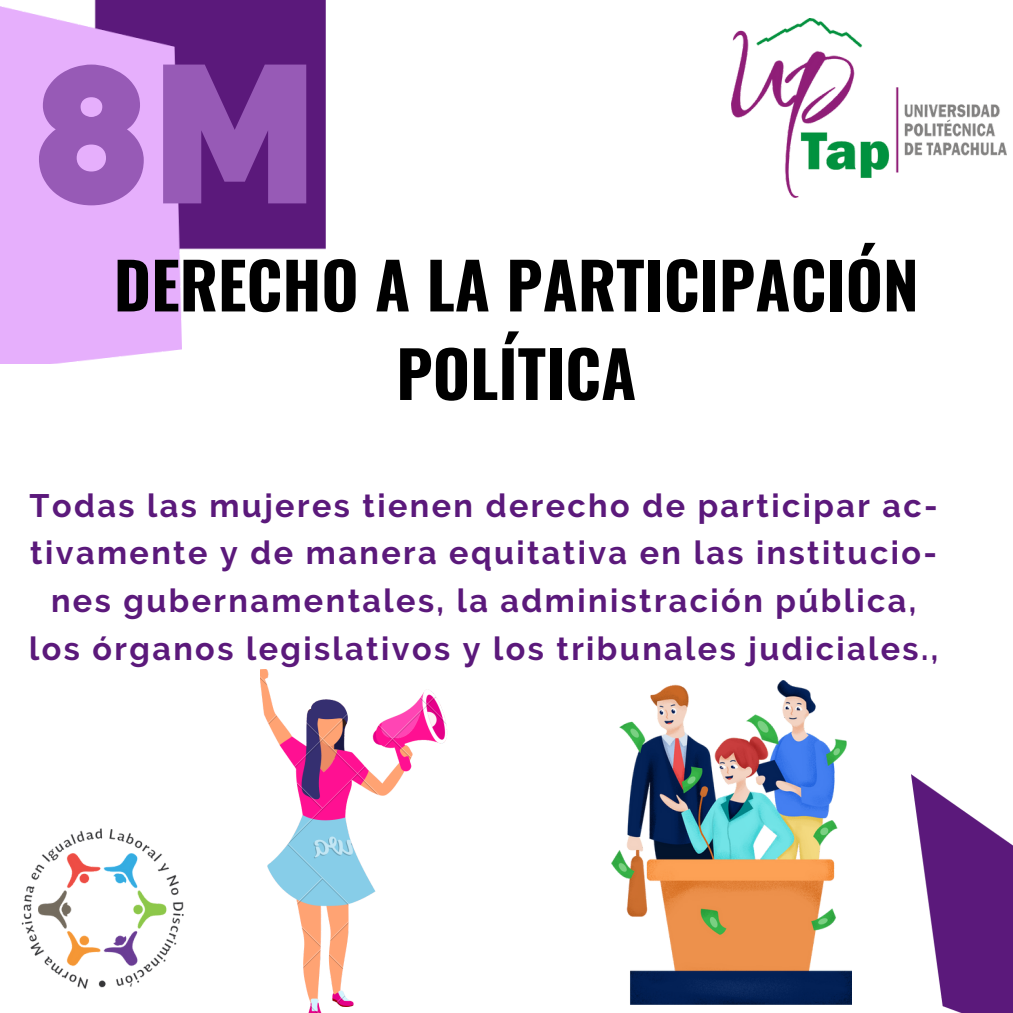
<style>
.page{position:relative;width:1013px;height:1013px;background:#fff}
.page>*{position:absolute;margin:0;border:0;box-sizing:border-box;transform-origin:0 0}
.t1{font:800 195.5px "Raleway";color:#975ab6}
.t2{font:700 63.75px/88.5px "Oswald";color:#000;text-align:center}
.t3{font:700 32.38px/47.8px "Raleway";letter-spacing:.075em;color:#5b197b;text-align:center}
</style>
<div class="page">
<img style="left:732px;top:18px;width:274px;height:179px">
<img style="left:21px;top:828px;width:163px;height:161px">
<img style="left:260px;top:669px;width:187px;height:343px">
<img style="left:612px;top:681px;width:240px;height:323px">
<img style="left:0;top:0;width:325px;height:363px">
<img style="left:911px;top:774px;width:101px;height:238px">
<p class="t1" style="left:31px;top:20px;width:288px">8M</p>
<p class="t2" style="left:114px;top:238px;width:806px">DERECHO A LA PARTICIPACIÓN<br>POLÍTICA</p>
<p class="t3" style="left:29px;top:481px;width:910px">Todas las mujeres tienen derecho de participar ac&shy;tivamente y de manera equitativa en las institucio&shy;nes gubernamentales, la administración pública, los órganos legislativos y los tribunales judiciales.,</p>
</div>
